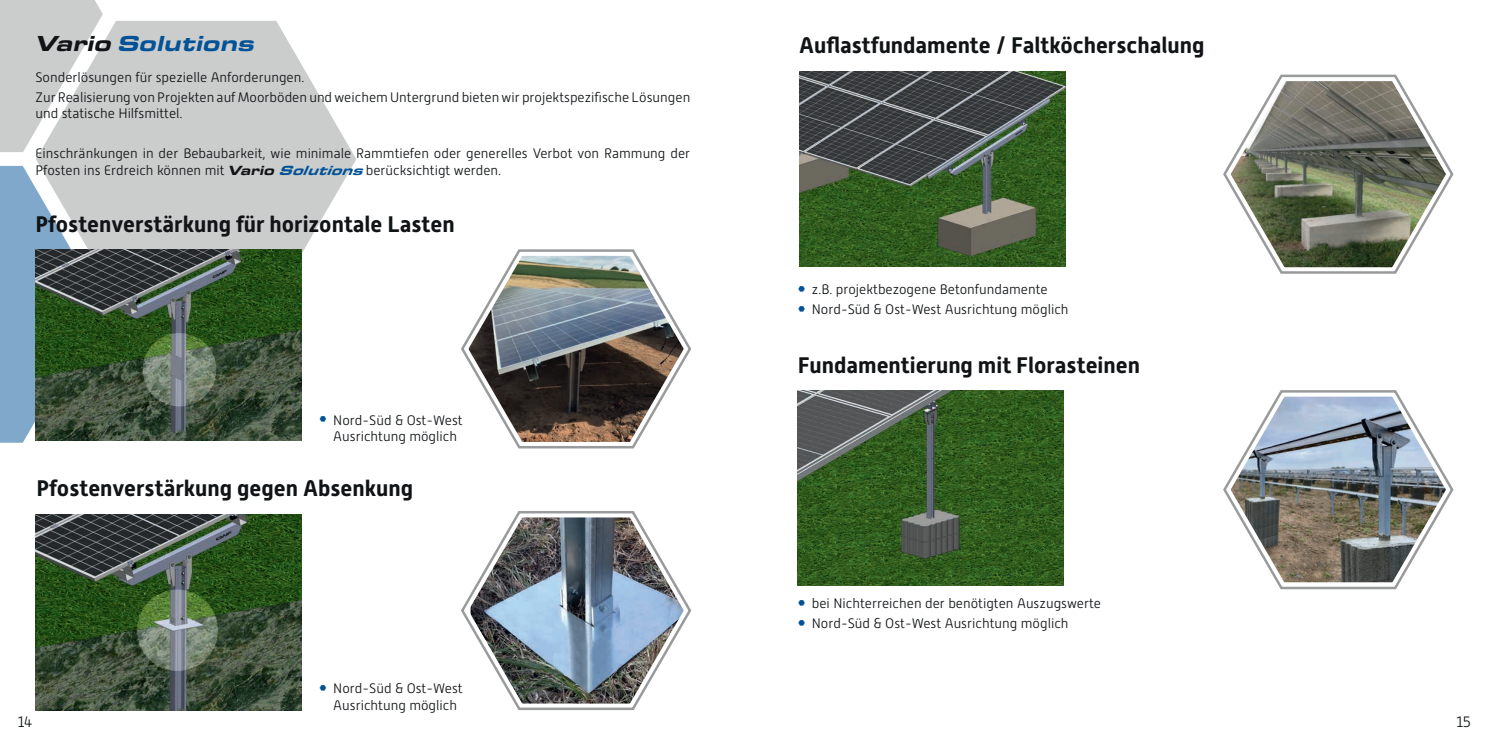
<style>
.page{position:relative;width:1489px;height:745px;background:#fff}
.page>*{position:absolute;margin:0;border:0;box-sizing:border-box;transform-origin:0 0}
.Headline_2_nicht_im_IHV{font:700 22.5px "Alwyn New";color:#111416}
.Headline_1{font:italic 900 22.5px "Eurostile Ext";color:#015297}
.t1{font:300 15px "Alwyn New";color:#111416}
.Standardt{font:300 13.75px/16.5px "Alwyn New";color:#111416}
.s1{color:#111416}
.s2{font-family:"Eurostile Ext";font-weight:900;font-style:italic}
.s3{font-family:"Eurostile Ext";font-weight:900;font-style:italic;color:#015297}
</style>
<div class="page">
<svg style="left:0;top:0;width:356px;height:443px;fill:#cbcccc"></svg>
<img style="left:35px;top:514px;width:266px;height:195px">
<img style="left:799px;top:71px;width:265px;height:195px">
<img style="left:797px;top:390px;width:266px;height:195px">
<img style="left:35px;top:249px;width:266px;height:191px">
<img style="left:461px;top:511px;width:231px;height:199px">
<svg style="left:461px;top:249px;width:231px;height:200px"></svg>
<svg style="left:1223px;top:74px;width:231px;height:200px"></svg>
<svg style="left:1223px;top:390px;width:231px;height:200px"></svg>
<svg style="left:320px;top:416px;width:6px;height:5px"></svg>
<p class="Headline_1" style="left:35px;top:26px;width:221px"><span class="s1">Vario</span> Solutions</p>
<p class="Headline_2_nicht_im_IHV" style="left:799px;top:32px;width:407px">Auflastfundamente / Faltköcherschalung</p>
<p class="Standardt" style="left:35px;top:69px;width:270px">Sonderlösungen für spezielle Anforderungen.</p>
<p class="Standardt" style="left:35px;top:89px;width:656px">Zur Realisierung von Projekten auf Moorböden und weichem Untergrund bieten wir projektspezifische Lösungen und statische Hilfsmittel.</p>
<p class="Standardt" style="left:35px;top:145px;width:656px">Einschränkungen in der Bebaubarkeit, wie minimale Rammtiefen oder generelles Verbot von Rammung der<br>Pfosten ins Erdreich können mit <span class="s2">Vario</span> <span class="s3">Solutions</span>berücksichtigt werden.</p>
<p class="Headline_2_nicht_im_IHV" style="left:35px;top:211px;width:420px">Pfostenverstärkung für horizontale Lasten</p>
<p class="Standardt" style="left:333px;top:411px;width:131px">Nord-Süd &amp; Ost-West<br>Ausrichtung möglich</p>
<p class="Headline_2_nicht_im_IHV" style="left:37px;top:475px;width:378px">Pfostenverstärkung gegen Absenkung</p>
<p class="Standardt" style="left:333px;top:679px;width:131px">Nord-Süd &amp; Ost-West<br>Ausrichtung möglich</p>
<p class="Standardt" style="left:811px;top:281px;width:237px">z.B. projektbezogene Betonfundamente</p>
<p class="Standardt" style="left:811px;top:301px;width:258px">Nord-Süd &amp; Ost-West Ausrichtung möglich</p>
<p class="Headline_2_nicht_im_IHV" style="left:797px;top:351px;width:344px">Fundamentierung mit Florasteinen</p>
<p class="Standardt" style="left:811px;top:595px;width:291px">bei Nichterreichen der benötigten Auszugswerte</p>
<p class="Standardt" style="left:811px;top:615px;width:258px">Nord-Süd &amp; Ost-West Ausrichtung möglich</p>
<p class="t1" style="left:18px;top:713px;width:16px">14</p>
<p class="t1" style="left:1456px;top:712px;width:16px">15</p>
</div>
